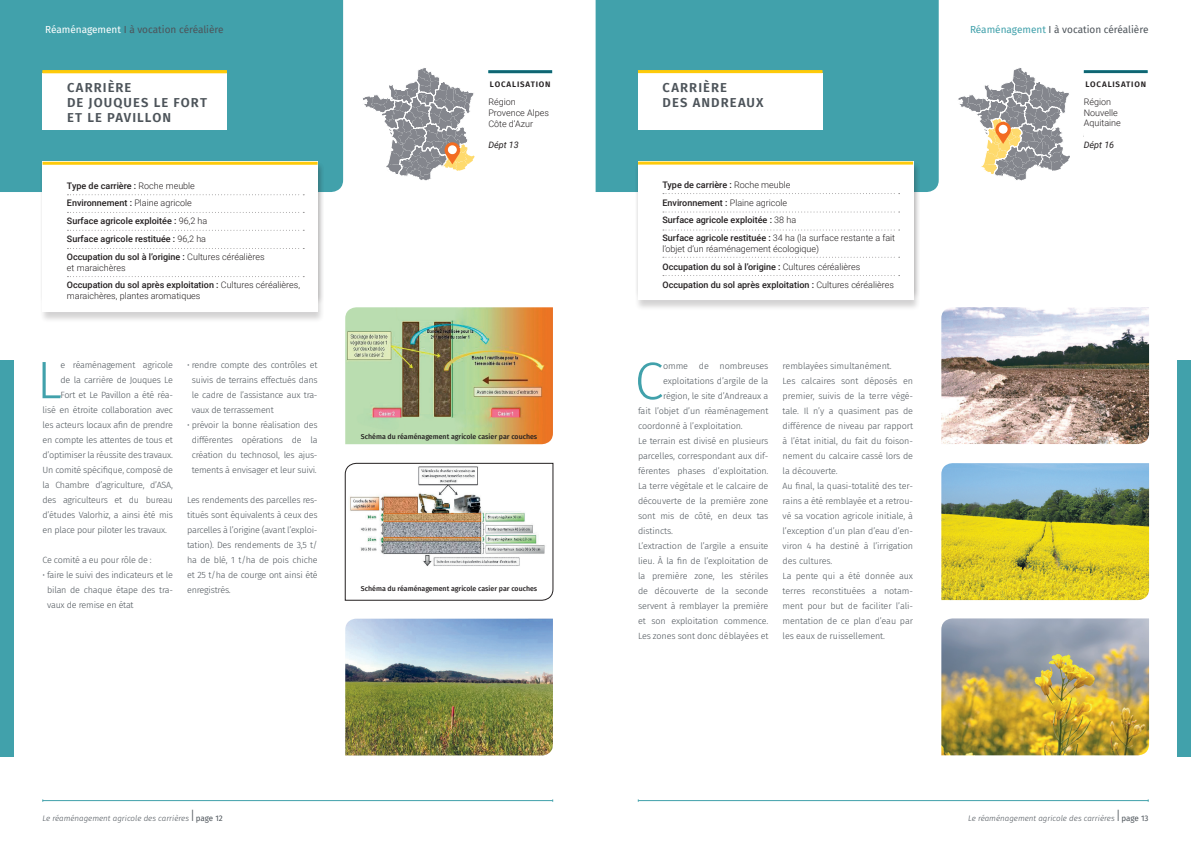
<style>
.page{position:relative;width:1191px;height:842px;background:#fff}
.page>*{position:absolute;margin:0;border:0;box-sizing:border-box;transform-origin:0 0}
.Text{font:300 52.8px "Fira Sans";color:#41a1ab}
.CC___Centre{font:600 13px/15px "Fira Sans";letter-spacing:.085em;color:#4d545a}
.t1{font:10px "Fira Sans";color:#4d545a}
.Text-2{font:300 9px/15px "Fira Sans";letter-spacing:-.025em;color:#4d545a;text-align:justify}
.t2{font:300 9px/10.8px "Roboto";color:#231f20}
.t3{font:500 9px "Roboto";color:#231f20}
.t4{font:italic 9px "Roboto";color:#231f20}
.t5{font:italic 300 8px "Fira Sans";color:#4d545a}
.CC___Centre-2{font:600 8px "Fira Sans";letter-spacing:.1em;color:#231f20}
.Text-3{font:500 7px "Fira Sans";color:#231f20}
.s1{color:#fff}
.s2{color:#41a1ab}
.s3{font-weight:300}
.s4{font-weight:500}
.s5{font-weight:400;font-style:normal;font-size:16px}
.s6{font-weight:400;font-style:normal}
</style>
<div class="page">
<hr style="left:638px;top:800px;width:510px;height:1px;background:#41a1ab">
<hr style="left:43px;top:800px;width:510px;height:1px;background:#41a1ab">
<div style="left:0;top:360px;width:14px;height:397px;background:#41a1ab"></div>
<div style="left:1176px;top:360px;width:15px;height:397px;background:#41a1ab"></div>
<div style="left:0;top:0;width:343px;height:192px;background:#41a1ab"></div>
<div style="left:595px;top:0;width:343px;height:192px;background:#41a1ab"></div>
<svg style="left:958px;top:68px;width:112px;height:113px"></svg>
<svg style="left:363px;top:68px;width:111px;height:113px"></svg>
<hr style="left:1083px;top:70px;width:64px;height:3px;background:#41a1ab">
<img style="left:941px;top:307px;width:208px;height:137px">
<img style="left:941px;top:463px;width:208px;height:137px">
<img style="left:941px;top:618px;width:208px;height:137px">
<div style="left:634px;top:161px;width:287px;height:150px;background:#231f20;opacity:.2"></div>
<div style="left:638px;top:162px;width:275px;height:138px;background:#fff"></div>
<svg style="left:663px;top:193px;width:236px;height:1px"></svg>
<svg style="left:663px;top:211px;width:236px;height:2px"></svg>
<svg style="left:663px;top:230px;width:236px;height:1px"></svg>
<svg style="left:663px;top:257px;width:236px;height:1px"></svg>
<svg style="left:663px;top:275px;width:236px;height:1px"></svg>
<hr style="left:638px;top:162px;width:275px;height:3px;background:#feca0a">
<div style="left:638px;top:73px;width:184px;height:57px;background:#fff"></div>
<hr style="left:638px;top:70px;width:184px;height:3px;background:#feca0a">
<div style="left:39px;top:162px;width:286px;height:161px;background:#231f20;opacity:.2"></div>
<div style="left:43px;top:162px;width:274px;height:150px;background:#fff"></div>
<svg style="left:67px;top:194px;width:237px;height:1px"></svg>
<svg style="left:67px;top:212px;width:237px;height:1px"></svg>
<svg style="left:67px;top:230px;width:237px;height:1px"></svg>
<svg style="left:67px;top:248px;width:237px;height:1px"></svg>
<svg style="left:67px;top:276px;width:237px;height:1px"></svg>
<hr style="left:43px;top:162px;width:274px;height:3px;background:#feca0a">
<div style="left:43px;top:73px;width:184px;height:57px;background:#fff"></div>
<hr style="left:43px;top:70px;width:184px;height:3px;background:#feca0a">
<hr style="left:488px;top:70px;width:64px;height:3px;background:#41a1ab">
<img style="left:345px;top:307px;width:208px;height:137px">
<svg style="left:345px;top:463px;width:208px;height:137px"></svg>
<img style="left:345px;top:619px;width:208px;height:136px">
<p class="t1" style="left:45px;top:22px;width:180px"><span class="s1">Réaménagement</span> I à vocation céréalière</p>
<p class="t1" style="left:970px;top:22px;width:180px"><span class="s2">Réaménagement</span> I à vocation céréalière</p>
<p class="CC___Centre" style="left:67px;top:79px;width:141px">CARRIÈRE<br>DE JOUQUES LE FORT<br>ET LE PAVILLON</p>
<p class="CC___Centre-2" style="left:490px;top:78px;width:62px">LOCALISATION</p>
<h2 class="CC___Centre" style="left:76px;top:94px;width:100px">’AUTHEV RNES</h2>
<p class="t2" style="left:488px;top:96px;width:29px">Région</p>
<p class="t2" style="left:488px;top:107px;width:62px">Provence Alpes<br>Côte d’Azur</p>
<p class="t4" style="left:488px;top:139px;width:32px">Dépt 13</p>
<p class="t2" style="left:488px;top:107px;width:45px">Normandie</p>
<p class="CC___Centre" style="left:662px;top:79px;width:103px">CARRIÈRE<br>DES ANDREAUX</p>
<h2 class="CC___Centre" style="left:672px;top:94px;width:95px">’ALBI - MARRE</h2>
<p class="CC___Centre-2" style="left:1085px;top:78px;width:62px">LOCALISATION</p>
<p class="t2" style="left:1083px;top:96px;width:29px">Région</p>
<p class="t2" style="left:1083px;top:107px;width:35px">Nouvelle</p>
<p class="t2" style="left:1083px;top:118px;width:38px">Aquitaine</p>
<p class="t4" style="left:1083px;top:139px;width:32px">Dépt 16</p>
<p class="t2" style="left:1083px;top:107px;width:38px">Occitanie</p>
<p class="t2" style="left:174px;top:179px;width:26px">assive</p>
<p class="t2" style="left:177px;top:211px;width:25px;line-height:17.8px">45 ha<br>45 ha</p>
<p class="t3" style="left:67px;top:179px;width:129px">Type de carrière : <span class="s3">Roche meuble</span></p>
<p class="t3" style="left:67px;top:197px;width:126px">Environnement : <span class="s3">Plaine agricole</span></p>
<p class="t3" style="left:67px;top:215px;width:142px">Surface agricole exploitée : <span class="s3">96,2 ha</span></p>
<p class="t3" style="left:67px;top:233px;width:141px">Surface agricole restituée : <span class="s3">96,2 ha</span></p>
<p class="t2" style="left:67px;top:251px;width:199px"><span class="s4">Occupation du sol à l’origine :</span> Cultures céréalières et maraichères</p>
<p class="t2" style="left:67px;top:279px;width:235px"><span class="s4">Occupation du sol après exploitation :</span> Cultures céréalières, maraichères, plantes aromatiques</p>
<p class="t3" style="left:662px;top:178px;width:129px">Type de carrière : <span class="s3">Roche meuble</span></p>
<p class="t3" style="left:662px;top:196px;width:126px">Environnement : <span class="s3">Plaine agricole</span></p>
<p class="t3" style="left:662px;top:214px;width:135px">Surface agricole exploitée : <span class="s3">38 ha</span></p>
<p class="t2" style="left:662px;top:232px;width:234px"><span class="s4">Surface agricole restituée :</span> 34 ha (la surface restante a fait l’objet d’un réaménagement écologique)</p>
<p class="t3" style="left:662px;top:260px;width:199px">Occupation du sol à l’origine : <span class="s3">Cultures céréalières</span></p>
<p class="t3" style="left:662px;top:278px;width:233px">Occupation du sol après exploitation : <span class="s3">Cultures céréalières</span></p>
<p class="t2" style="left:773px;top:212px;width:13px;line-height:17.8px">46<br>20</p>
<p class="Text" style="left:37px;top:342px;width:27px">L</p>
<p class="Text-2" style="left:61px;top:357px;width:114px">e réaménagement agricole</p>
<p class="Text-2" style="left:61px;top:372px;width:114px">de la carrière de Jouques Le</p>
<p class="Text-2" style="left:61px;top:387px;width:114px">Fort et Le Pavillon a été réa-</p>
<p class="Text-2" style="left:43px;top:402px;width:132px">lisé en étroite collaboration avec</p>
<p class="Text-2" style="left:43px;top:417px;width:132px">les acteurs locaux afin de prendre</p>
<p class="Text-2" style="left:43px;top:432px;width:132px">en compte les attentes de tous et</p>
<p class="Text-2" style="left:43px;top:447px;width:132px">d’optimiser la réussite des travaux.</p>
<p class="Text-2" style="left:43px;top:462px;width:132px">Un comité spécifique, composé de</p>
<p class="Text-2" style="left:43px;top:477px;width:132px">la Chambre d’agriculture, d’ASA,</p>
<p class="Text-2" style="left:43px;top:492px;width:132px">des agriculteurs et du bureau</p>
<p class="Text-2" style="left:43px;top:507px;width:132px">d’études Valorhiz, a ainsi été mis</p>
<p class="Text-2" style="left:43px;top:522px;width:126px">en place pour piloter les travaux.</p>
<p class="Text-2" style="left:43px;top:552px;width:111px">Ce comité a eu pour rôle de :</p>
<p class="Text-2" style="left:47px;top:567px;width:127px;text-indent:-5px">• faire le suivi des indicateurs et le bilan de chaque étape des tra&shy;vaux de remise en état</p>
<p class="Text-2" style="left:192px;top:357px;width:127px;text-indent:-5px">• rendre compte des contrôles et suivis de terrains effectués dans le cadre de l’assistance aux tra&shy;vaux de terrassement</p>
<p class="Text-2" style="left:187px;top:417px;width:132px;text-align:center">• prévoir la bonne réalisation des différentes opérations de la création du technosol, les ajus&shy;tements à envisager et leur suivi.</p>
<p class="Text-2" style="left:187px;top:492px;width:132px">Les rendements des parcelles res&shy;titués sont équivalents à ceux des parcelles à l’origine (avant l’exploi&shy;tation). Des rendements de 3,5 t/ ha de blé, 1 t/ha de pois chiche et 25 t/ha de courge ont ainsi été enregistrés.</p>
<p class="Text-3" style="left:361px;top:430px;width:178px">Schéma du réaménagement agricole casier par couches</p>
<p class="Text-3" style="left:361px;top:583px;width:178px">Schéma du réaménagement agricole casier par couches</p>
<p class="Text" style="left:634px;top:343px;width:31px">C</p>
<p class="Text-2" style="left:663px;top:358px;width:107px">omme de nombreuses</p>
<p class="Text-2" style="left:663px;top:373px;width:107px">exploitations d’argile de la</p>
<p class="Text-2" style="left:663px;top:388px;width:107px">région, le site d’Andreaux a</p>
<p class="Text-2" style="left:638px;top:403px;width:132px">fait l’objet d’un réaménagement</p>
<p class="Text-2" style="left:638px;top:418px;width:106px">coordonné à l’exploitation.</p>
<p class="Text-2" style="left:638px;top:433px;width:132px">Le terrain est divisé en plusieurs parcelles, correspondant aux dif&shy;férentes phases d’exploitation.<br>La terre végétale et le calcaire de découverte de la première zone sont mis de côté, en deux tas distincts.</p>
<p class="Text-2" style="left:638px;top:538px;width:132px">L’extraction de l’argile a ensuite lieu. À la fin de l’exploitation de la première zone, les stériles de découverte de la seconde servent à remblayer la première et son exploitation commence.<br>Les zones sont donc déblayées et</p>
<p class="Text-2" style="left:782px;top:358px;width:111px">remblayées simultanément.</p>
<p class="Text-2" style="left:782px;top:373px;width:132px">Les calcaires sont déposés en premier, suivis de la terre végé&shy;tale. Il n’y a quasiment pas de différence de niveau par rapport à l’état initial, du fait du foison&shy;nement du calcaire cassé lors de la découverte.</p>
<p class="Text-2" style="left:782px;top:478px;width:132px">Au final, la quasi-totalité des ter&shy;rains a été remblayée et a retrou&shy;vé sa vocation agricole initiale, à l’exception d’un plan d’eau d’en&shy;viron 4 ha destiné à l’irrigation des cultures.</p>
<p class="Text-2" style="left:782px;top:568px;width:132px">La pente qui a été donnée aux terres reconstituées a notam&shy;ment pour but de faciliter l’ali&shy;mentation de ce plan d’eau par les eaux de ruissellement.</p>
<p class="t5" style="left:43px;top:812px;width:182px">Le réaménagement agricole des carrières <span class="s5">I</span> <span class="s6">page 12</span></p>
<p class="t5" style="left:968px;top:813px;width:182px">Le réaménagement agricole des carrières <span class="s5">I</span> <span class="s6">page 13</span></p>
</div>
